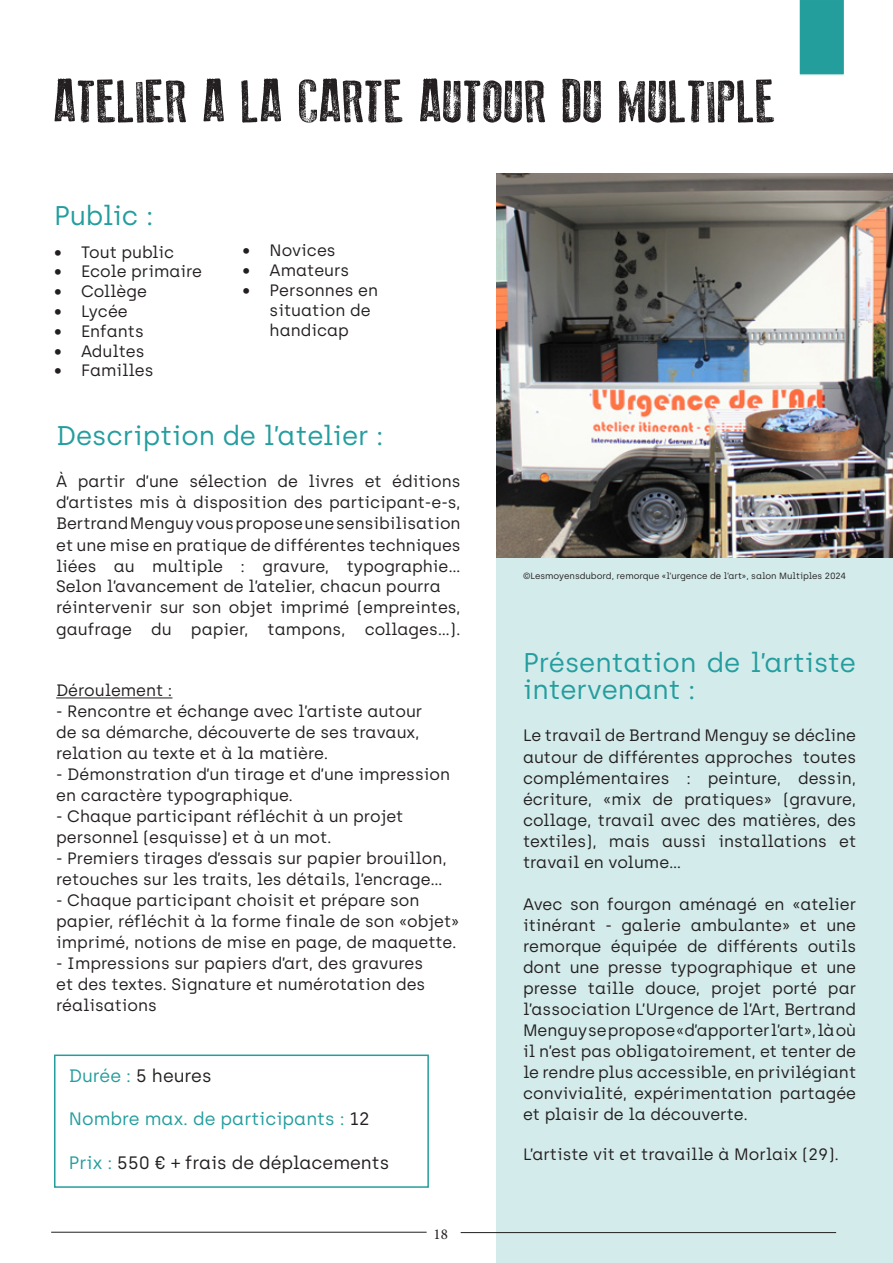
<style>
.page{position:relative;width:893px;height:1263px;background:#fff}
.page>*{position:absolute;margin:0;border:0;box-sizing:border-box;transform-origin:0 0}
.t1{font:60px "Old Press";color:#231f20}
.t2{font:27px/27px "Archia";color:#249d9e}
.t3{font:18px "Archia";color:#231f20}
.t4{font:18px "Archia";color:#249d9d}
.t5{font:16.5px/21px "Archia";color:#231f20}
.t6{font:15px "Minion Pro";color:#231f20}
.t7{font:9px "Archia";color:#231f20}
.s1{color:#249d9d}
.s2{color:#231f20}
</style>
<div class="page">
<div style="left:54px;top:1054px;width:375px;height:134px;border:2px solid #249d9d"></div>
<div style="left:496px;top:200px;width:397px;height:1063px;background:#d4ebeb"></div>
<hr style="left:56px;top:697px;width:116px;height:1px;background:#231f20">
<svg style="left:799px;top:0;width:46px;height:76px;background:#31a2a2"></svg>
<hr style="left:51px;top:1232px;width:376px;height:1px;background:#231f20">
<hr style="left:461px;top:1232px;width:375px;height:1px;background:#231f20">
<img style="left:496px;top:173px;width:397px;height:384px">
<p class="t1" style="left:54px;top:68px;width:724px">ATELIER A LA CARTE AUTOUR DU MULTIPLE</p>
<p class="t2" style="left:54px;top:202px;width:101px">Public :</p>
<p class="t5" style="left:54px;top:241px;width:122px">• Tout public</p>
<p class="t5" style="left:54px;top:261px;width:150px">• Ecole primaire</p>
<p class="t5" style="left:54px;top:281px;width:94px">• Collège</p>
<p class="t5" style="left:54px;top:301px;width:75px">• Lycée</p>
<p class="t5" style="left:54px;top:320px;width:91px">• Enfants</p>
<p class="t5" style="left:54px;top:340px;width:92px">• Adultes</p>
<p class="t5" style="left:54px;top:360px;width:101px">• Familles</p>
<p class="t5" style="left:243px;top:240px;width:95px">• Novices</p>
<p class="t5" style="left:243px;top:260px;width:108px">• Amateurs</p>
<p class="t5" style="left:270px;top:280px;width:110px;line-height:19.8px;text-indent:-27px">• Personnes en situation de handicap</p>
<p class="t2" style="left:56px;top:422px;width:329px">Description de l’atelier :</p>
<p class="t5" style="left:56px;top:471px;width:406px">À partir d’une sélection de livres et éditions d’artistes mis à disposition des participant-e-s, Bertrand Menguy vous propose une sensibilisation et une mise en pratique de différentes techniques liées au multiple : gravure, typographie...<br>Selon l’avancement de l’atelier, chacun pourra réintervenir sur son objet imprimé (empreintes, gaufrage du papier, tampons, collages...).</p>
<p class="t5" style="left:56px;top:680px;width:118px">Déroulement :</p>
<p class="t5" style="left:56px;top:701px;width:368px">- Rencontre et échange avec l’artiste autour de sa démarche, découverte de ses travaux, relation au texte et à la matière.</p>
<p class="t5" style="left:56px;top:764px;width:395px">- Démonstration d’un tirage et d’une impression en caractère typographique.</p>
<p class="t5" style="left:56px;top:806px;width:349px">- Chaque participant réfléchit à un projet personnel (esquisse) et à un mot.</p>
<p class="t5" style="left:56px;top:848px;width:392px">- Premiers tirages d’essais sur papier brouillon, retouches sur les traits, les détails, l’encrage...</p>
<p class="t5" style="left:56px;top:890px;width:405px">- Chaque participant choisit et prépare son papier, réfléchit à la forme finale de son «objet» imprimé, notions de mise en page, de maquette.</p>
<p class="t5" style="left:56px;top:953px;width:371px">- Impressions sur papiers d’art, des gravures et des textes. Signature et numérotation des réalisations</p>
<p class="t3" style="left:69px;top:1065px;width:144px"><span class="s1">Durée :</span> 5 heures</p>
<p class="t4" style="left:69px;top:1108px;width:302px">Nombre max. de participants : <span class="s2">12</span></p>
<p class="t3" style="left:69px;top:1152px;width:322px"><span class="s1">Prix :</span> 550 € + frais de déplacements</p>
<p class="t6" style="left:433px;top:1224px;width:16px">18</p>
<p class="t7" style="left:523px;top:571px;width:325px">©Lesmoyensdubord, remorque «l’urgence de l’art», salon Multiples 2024</p>
<p class="t2" style="left:523px;top:649px;width:335px">Présentation de l’artiste intervenant :</p>
<p class="t5" style="left:523px;top:725px;width:335px;text-align:justify">Le travail de Bertrand Menguy se décline autour de différentes approches toutes complémentaires : peinture, dessin, écriture, «mix de pratiques» (gravure, collage, travail avec des matières, des textiles), mais aussi installations et travail en volume...</p>
<p class="t5" style="left:523px;top:893px;width:335px;text-align:justify">Avec son fourgon aménagé en «atelier itinérant - galerie ambulante» et une remorque équipée de différents outils dont une presse typographique et une presse taille douce, projet porté par l’association L’Urgence de l’Art, Bertrand Menguy se propose «d’apporter l’art», là où il n’est pas obligatoirement, et tenter de le rendre plus accessible, en privilégiant convivialité, expérimentation partagée et plaisir de la découverte.</p>
<p class="t5" style="left:523px;top:1144px;width:317px">L’artiste vit et travaille à Morlaix (29).</p>
</div>
